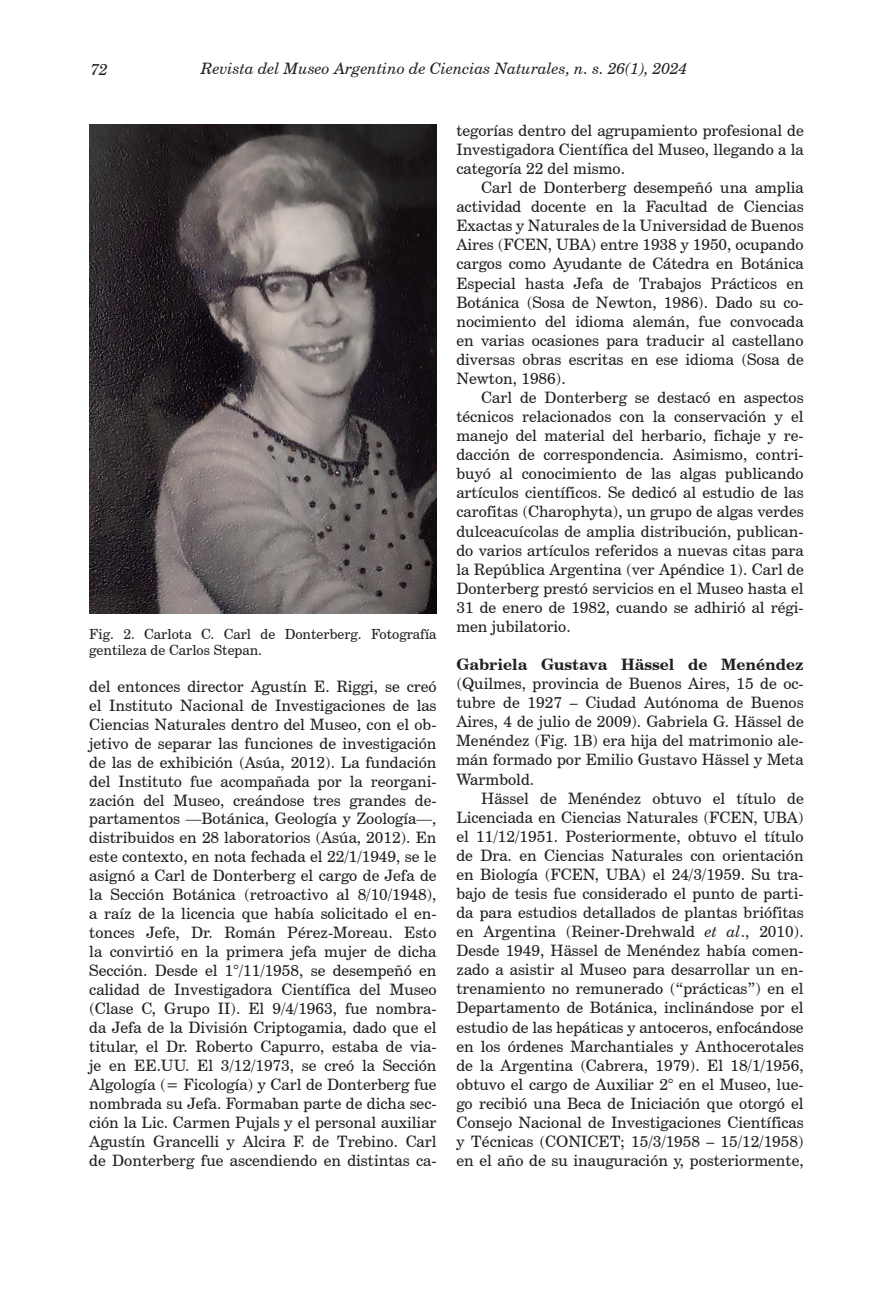
<style>
.page{position:relative;width:893px;height:1290px;background:#fff}
.page>*{position:absolute;margin:0;border:0;box-sizing:border-box;transform-origin:0 0}
.t1{font:15.75px/19.1px "Century Schoolbook BT";color:#231f20;text-align:justify}
.t2{font:italic 15.75px "Century Schoolbook BT";color:#231f20}
.t3{font:700 15.75px "Century Schoolbook BT";color:#231f20}
.t4{font:14px/16.8px "Century Schoolbook BT";color:#231f20}
.s1{color:#495157}
.s2{font-style:italic}
</style>
<div class="page">
<img style="left:89px;top:124px;width:348px;height:489px">
<p class="t2" style="left:91px;top:59px;width:19px">72</p>
<p class="t2" style="left:201px;top:58px;width:488px">Revista del Museo Argentino de Ciencias Naturales, n. s. 26(1), 2024</p>
<p class="t4" style="left:89px;top:625px;width:349px">Fig. 2. Carlota C. Carl de Donterberg. Fotografía gentileza de Carlos Stepan.</p>
<p class="t1" style="left:89px;top:676px;width:349px">del entonces director Agustín E. Riggi, se creó el Instituto Nacional de Investigaciones de las Ciencias Naturales dentro del Museo, con el ob&shy;jetivo de separar las funciones de investigación de las de exhibición (Asúa, 2012). La fundación del Instituto fue acompañada por la reorgani&shy;zación del Museo, creándose tres grandes de&shy;partamentos <span class="s1">—</span>Botánica, Geología y Zoología<span class="s1">—</span>, distribuidos en 28 laboratorios (Asúa, 2012). En este contexto, en nota fechada el 22/1/1949, se le asignó a Carl de Donterberg el cargo de Jefa de la Sección Botánica (retroactivo al 8/10/1948), a raíz de la licencia que había solicitado el en&shy;tonces Jefe, Dr. Román Pérez-Moreau. Esto la convirtió en la primera jefa mujer de dicha Sección. Desde el 1°/11/1958, se desempeñó en calidad de Investigadora Científica del Museo (Clase C, Grupo II). El 9/4/1963, fue nombra&shy;da Jefa de la División Criptogamia, dado que el titular, el Dr. Roberto Capurro, estaba de via&shy;je en EE.UU. El 3/12/1973, se creó la Sección Algología (= Ficología) y Carl de Donterberg fue nombrada su Jefa. Formaban parte de dicha sec&shy;ción la Lic. Carmen Pujals y el personal auxiliar Agustín Grancelli y Alcira F. de Trebino. Carl de Donterberg fue ascendiendo en distintas ca-</p>
<p class="t1" style="left:456px;top:121px;width:349px">tegorías dentro del agrupamiento profesional de Investigadora Científica del Museo, llegando a la categoría 22 del mismo.</p>
<p class="t1" style="left:456px;top:178px;width:349px;text-indent:25px">Carl de Donterberg desempeñó una amplia actividad docente en la Facultad de Ciencias Exactas y Naturales de la Universidad de Buenos Aires (FCEN, UBA) entre 1938 y 1950, ocupando cargos como Ayudante de Cátedra en Botánica Especial hasta Jefa de Trabajos Prácticos en Botánica (Sosa de Newton, 1986). Dado su co&shy;nocimiento del idioma alemán, fue convocada en varias ocasiones para traducir al castellano diversas obras escritas en ese idioma (Sosa de Newton, 1986).</p>
<p class="t1" style="left:456px;top:388px;width:349px;text-indent:25px">Carl de Donterberg se destacó en aspectos técnicos relacionados con la conservación y el manejo del material del herbario, fichaje y re&shy;dacción de correspondencia. Asimismo, contri&shy;buyó al conocimiento de las algas publicando artículos científicos. Se dedicó al estudio de las carofitas (Charophyta), un grupo de algas verdes dulceacuícolas de amplia distribución, publican&shy;do varios artículos referidos a nuevas citas para la República Argentina (ver Apéndice 1). Carl de Donterberg prestó servicios en el Museo hasta el 31 de enero de 1982, cuando se adhirió al régi&shy;men jubilatorio.</p>
<p class="t3" style="left:456px;top:654px;width:349px">Gabriela Gustava Hässel de Menéndez</p>
<p class="t1" style="left:456px;top:674px;width:349px">(Quilmes, provincia de Buenos Aires, 15 de oc&shy;tubre de 1927 – Ciudad Autónoma de Buenos Aires, 4 de julio de 2009). Gabriela G. Hässel de Menéndez (Fig. 1B) era hija del matrimonio ale&shy;mán formado por Emilio Gustavo Hässel y Meta Warmbold.</p>
<p class="t1" style="left:456px;top:788px;width:349px;text-indent:25px">Hässel de Menéndez obtuvo el título de Licenciada en Ciencias Naturales (FCEN, UBA) el 11/12/1951. Posteriormente, obtuvo el título de Dra. en Ciencias Naturales con orientación en Biología (FCEN, UBA) el 24/3/1959. Su tra&shy;bajo de tesis fue considerado el punto de parti&shy;da para estudios detallados de plantas briófitas en Argentina (Reiner-Drehwald <span class="s2">et al</span>., 2010).<br>Desde 1949, Hässel de Menéndez había comen&shy;zado a asistir al Museo para desarrollar un en&shy;trenamiento no remunerado (“prácticas”) en el Departamento de Botánica, inclinándose por el estudio de las hepáticas y antoceros, enfocándose en los órdenes Marchantiales y Anthocerotales de la Argentina (Cabrera, 1979). El 18/1/1956, obtuvo el cargo de Auxiliar 2° en el Museo, lue&shy;go recibió una Beca de Iniciación que otorgó el Consejo Nacional de Investigaciones Científicas y Técnicas (CONICET; 15/3/1958 – 15/12/1958) en el año de su inauguración y, posteriormente,</p>
</div>
